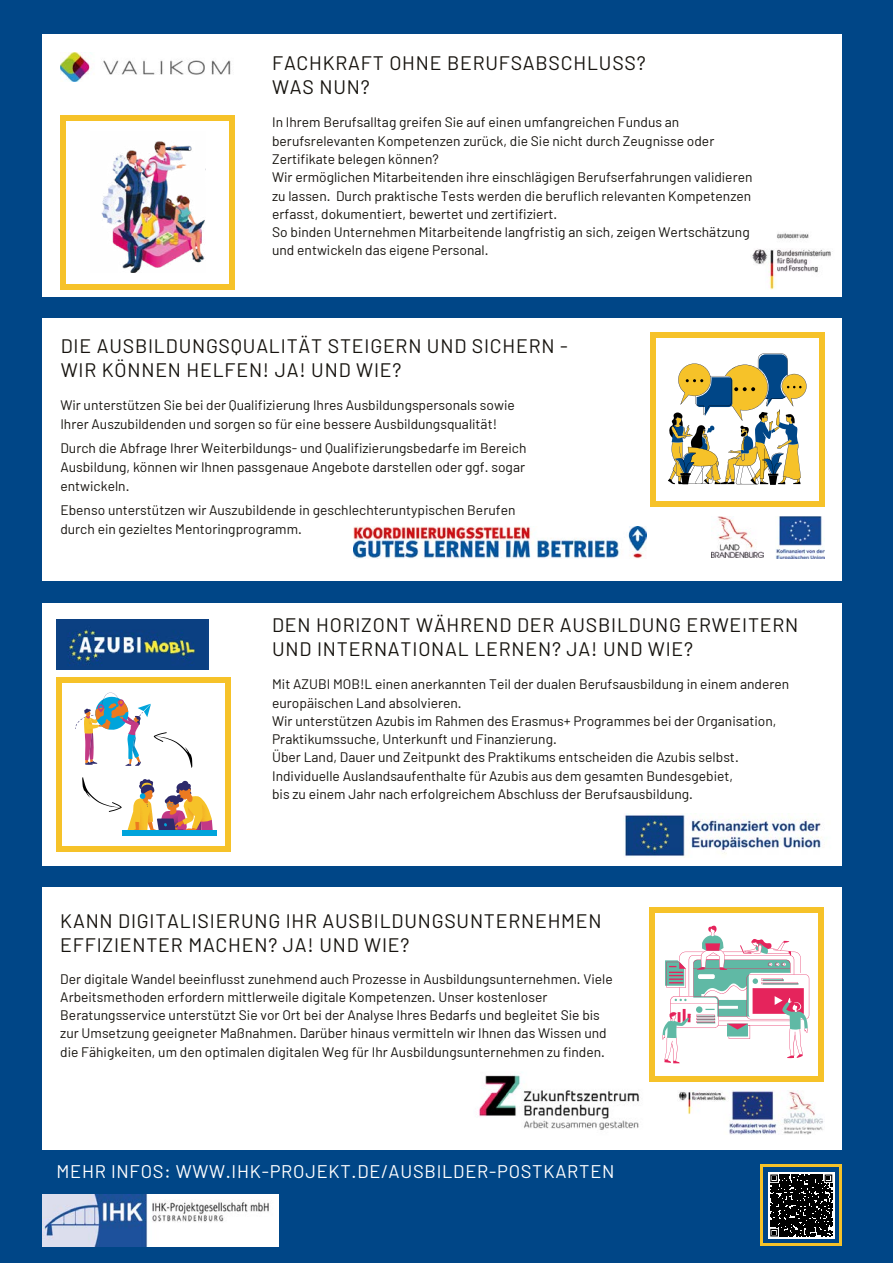
<style>
.page{position:relative;width:893px;height:1263px;background:#004687}
.page>*{position:absolute;margin:0;border:0;box-sizing:border-box;transform-origin:0 0}
.t1{font:19.5px/24px "Barlow";letter-spacing:.04em;color:#16130e}
.t2{font:18.3px "Barlow";letter-spacing:.04em;color:#fff}
.t3{font:13.8px/18.3px "Barlow";color:#16130e}
</style>
<div class="page">
<div style="left:43px;top:34px;width:799px;height:263px;background:#fff"></div>
<svg style="left:230px;top:284px;width:5px;height:5px"></svg>
<div style="left:60px;top:120px;width:6px;height:164px;background:#f6c229"></div>
<svg style="left:60px;top:284px;width:6px;height:5px"></svg>
<div style="left:230px;top:120px;width:5px;height:164px;background:#f6c229"></div>
<div style="left:66px;top:284px;width:164px;height:5px;background:#f6c229"></div>
<svg style="left:230px;top:115px;width:5px;height:5px"></svg>
<svg style="left:60px;top:115px;width:6px;height:5px"></svg>
<div style="left:66px;top:115px;width:164px;height:5px;background:#f6c229"></div>
<div style="left:43px;top:319px;width:799px;height:262px;background:#fff"></div>
<svg style="left:819px;top:501px;width:5px;height:5px"></svg>
<div style="left:650px;top:337px;width:5px;height:164px;background:#f6c229"></div>
<svg style="left:650px;top:501px;width:5px;height:5px"></svg>
<div style="left:819px;top:337px;width:5px;height:164px;background:#f6c229"></div>
<div style="left:655px;top:501px;width:164px;height:5px;background:#f6c229"></div>
<svg style="left:819px;top:332px;width:5px;height:5px"></svg>
<svg style="left:650px;top:332px;width:5px;height:5px"></svg>
<div style="left:655px;top:332px;width:164px;height:5px;background:#f6c229"></div>
<svg style="left:668px;top:353px;width:138px;height:132px"></svg>
<img style="left:711px;top:516px;width:53px;height:42px">
<img style="left:776px;top:516px;width:49px;height:43px">
<img style="left:353px;top:527px;width:294px;height:32px">
<div style="left:43px;top:887px;width:799px;height:263px;background:#fff"></div>
<img style="left:478px;top:1074px;width:172px;height:56px">
<img style="left:679px;top:1090px;width:144px;height:44px">
<svg style="left:819px;top:1076px;width:5px;height:5px"></svg>
<div style="left:649px;top:912px;width:6px;height:164px;background:#f6c229"></div>
<svg style="left:649px;top:1076px;width:6px;height:5px"></svg>
<div style="left:819px;top:912px;width:5px;height:164px;background:#f6c229"></div>
<div style="left:655px;top:1076px;width:164px;height:5px;background:#f6c229"></div>
<svg style="left:819px;top:907px;width:5px;height:5px"></svg>
<svg style="left:649px;top:907px;width:6px;height:5px"></svg>
<div style="left:655px;top:907px;width:164px;height:5px;background:#f6c229"></div>
<svg style="left:662px;top:925px;width:148px;height:138px"></svg>
<div style="left:43px;top:603px;width:799px;height:263px;background:#fff"></div>
<svg style="left:225px;top:846px;width:5px;height:5px"></svg>
<div style="left:56px;top:682px;width:5px;height:164px;background:#f6c229"></div>
<svg style="left:56px;top:846px;width:5px;height:5px"></svg>
<div style="left:225px;top:682px;width:5px;height:164px;background:#f6c229"></div>
<div style="left:61px;top:846px;width:164px;height:5px;background:#f6c229"></div>
<svg style="left:225px;top:677px;width:5px;height:5px"></svg>
<svg style="left:56px;top:677px;width:5px;height:5px"></svg>
<div style="left:61px;top:677px;width:164px;height:5px;background:#f6c229"></div>
<img style="left:624px;top:814px;width:199px;height:43px">
<div style="left:122px;top:830px;width:95px;height:5px;background:#00a4db"></div>
<svg style="left:75px;top:693px;width:138px;height:137px"></svg>
<img style="left:56px;top:619px;width:152px;height:51px">
<hr style="left:760px;top:1167px;width:3px;height:77px;background:#f6c229">
<hr style="left:840px;top:1167px;width:2px;height:77px;background:#f6c229">
<hr style="left:763px;top:1244px;width:77px;height:2px;background:#f6c229">
<hr style="left:763px;top:1164px;width:77px;height:3px;background:#f6c229">
<img style="left:43px;top:1194px;width:235px;height:53px">
<svg style="left:768px;top:1172px;width:66px;height:66px"></svg>
<svg style="left:770px;top:1174px;width:62px;height:62px;background:#242424"></svg>
<img style="left:101px;top:141px;width:104px;height:131px">
<img style="left:60px;top:52px;width:171px;height:30px">
<img style="left:752px;top:233px;width:81px;height:56px">
<h1 class="t1" style="left:272px;top:50px;width:375px">FACHKRAFT OHNE BERUFSABSCHLUSS?</h1>
<h1 class="t1" style="left:272px;top:74px;width:99px">WAS NUN?</h1>
<p class="t3" style="left:272px;top:113px;width:482px">In Ihrem Berufsalltag greifen Sie auf einen umfangreichen Fundus an berufsrelevanten Kompetenzen zurück, die Sie nicht durch Zeugnisse oder Zertifikate belegen können?<br>Wir ermöglichen Mitarbeitenden ihre einschlägigen Berufserfahrungen validieren zu lassen. Durch praktische Tests werden die beruflich relevanten Kompetenzen erfasst, dokumentiert, bewertet und zertifiziert.<br>So binden Unternehmen Mitarbeitende langfristig an sich, zeigen Wertschätzung und entwickeln das eigene Personal.</p>
<h1 class="t1" style="left:61px;top:334px;width:508px">DIE AUSBILDUNGSQUALITÄT STEIGERN UND SICHERN -</h1>
<h1 class="t1" style="left:61px;top:358px;width:342px">WIR KÖNNEN HELFEN! JA! UND WIE?</h1>
<p class="t3" style="left:60px;top:395px;width:456px;line-height:19.4px">Wir unterstützen Sie bei der Qualifizierung Ihres Ausbildungspersonals sowie<br>Ihrer Auszubildenden und sorgen so für eine bessere Ausbildungsqualität!</p>
<p class="t3" style="left:60px;top:438px;width:468px;line-height:19.4px;text-align:justify">Durch die Abfrage Ihrer Weiterbildungs- und Qualifizierungsbedarfe im Bereich Ausbildung, können wir Ihnen passgenaue Angebote darstellen oder ggf. sogar entwickeln.</p>
<p class="t3" style="left:60px;top:500px;width:457px;line-height:19.4px">Ebenso unterstützen wir Auszubildende in geschlechteruntypischen Berufen durch ein gezieltes Mentoringprogramm.</p>
<h1 class="t1" style="left:272px;top:613px;width:528px">DEN HORIZONT WÄHREND DER AUSBILDUNG ERWEITERN</h1>
<h1 class="t1" style="left:272px;top:637px;width:423px">UND INTERNATIONAL LERNEN? JA! UND WIE?</h1>
<p class="t3" style="left:272px;top:675px;width:519px">Mit AZUBI MOB!L einen anerkannten Teil der dualen Berufsausbildung in einem anderen europäischen Land absolvieren.<br>Wir unterstützen Azubis im Rahmen des Erasmus+ Programmes bei der Organisation, Praktikumssuche, Unterkunft und Finanzierung.<br>Über Land, Dauer und Zeitpunkt des Praktikums entscheiden die Azubis selbst.<br>Individuelle Auslandsaufenthalte für Azubis aus dem gesamten Bundesgebiet,<br>bis zu einem Jahr nach erfolgreichem Abschluss der Berufsausbildung.</p>
<h1 class="t1" style="left:60px;top:909px;width:543px">KANN DIGITALISIERUNG IHR AUSBILDUNGSUNTERNEHMEN<br>EFFIZIENTER MACHEN? JA! UND WIE?</h1>
<p class="t3" style="left:60px;top:969px;width:554px">Der digitale Wandel beeinflusst zunehmend auch Prozesse in Ausbildungsunternehmen. Viele Arbeitsmethoden erfordern mittlerweile digitale Kompetenzen. Unser kostenloser Beratungsservice unterstützt Sie vor Ort bei der Analyse Ihres Bedarfs und begleitet Sie bis zur Umsetzung geeigneter Maßnahmen. Darüber hinaus vermitteln wir Ihnen das Wissen und die Fähigkeiten, um den optimalen digitalen Weg für Ihr Ausbildungsunternehmen zu finden.</p>
<h2 class="t2" style="left:56px;top:1160px;width:559px">MEHR INFOS: WWW.IHK-PROJEKT.DE/AUSBILDER-POSTKARTEN</h2>
</div>
